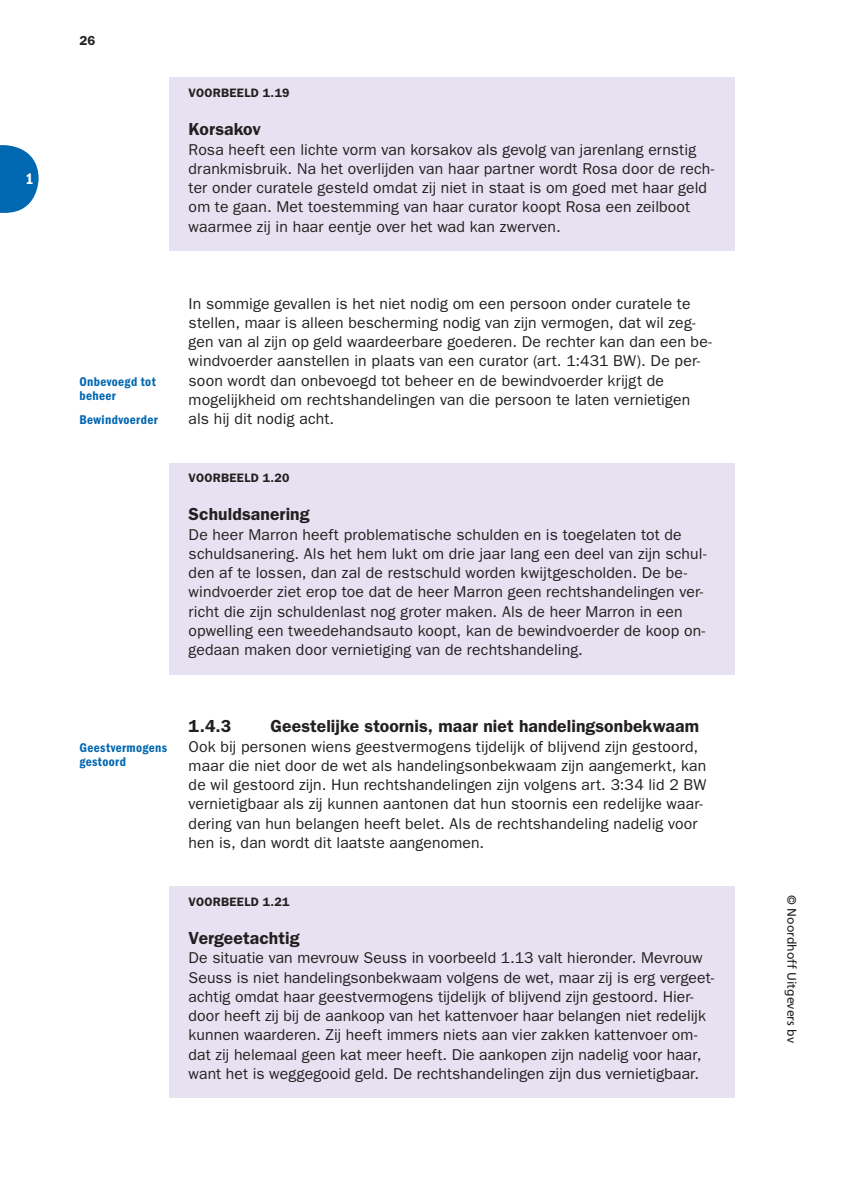
<style>
.page{position:relative;width:844px;height:1191px;background:#fff}
.page>*{position:absolute;margin:0;border:0;box-sizing:border-box;transform-origin:0 0}
.t1{font:600 17.5px "ITC Franklin Gothic Std";letter-spacing:.005em;color:#231f20}
.t2{font:15.75px/19.2px "ITC Franklin Gothic Std";letter-spacing:.005em;color:#231f20}
.t3{font:15.75px "ITC Franklin Gothic Std Dm Cd";color:#fff}
.t4{font:13.12px/14.3px "ITC Franklin Gothic Std Dm Cd";letter-spacing:.025em;color:#0067b1}
.t5{font:600 13.12px "ITC Franklin Gothic Std";color:#231f20}
.t6{font:600 12.25px "ITC Franklin Gothic Std";letter-spacing:.02em;color:#231f20}
.t7{font:12.25px "Frutiger LT Std";color:#231f20}
</style>
<div class="page">
<svg style="left:0;top:145px;width:39px;height:68px"></svg>
<div style="left:169px;top:77px;width:565px;height:174px;background:#e6e2f1"></div>
<div style="left:169px;top:462px;width:565px;height:212px;background:#e6e2f1"></div>
<div style="left:169px;top:886px;width:565px;height:212px;background:#e6e2f1"></div>
<p class="t3" style="left:26px;top:173px;width:10px">1</p>
<p class="t5" style="left:79px;top:35px;width:17px">26</p>
<p class="t6" style="left:189px;top:88px;width:102px">VOORBEELD 1.19</p>
<p class="t1" style="left:189px;top:123px;width:74px">Korsakov</p>
<p class="t2" style="left:189px;top:141px;width:527px">Rosa heeft een lichte vorm van korsakov als gevolg van jarenlang ernstig drankmisbruik. Na het overlijden van haar partner wordt Rosa door de rech&shy;ter onder curatele gesteld omdat zij niet in staat is om goed met haar geld om te gaan. Met toestemming van haar curator koopt Rosa een zeilboot waarmee zij in haar eentje over het wad kan zwerven.</p>
<p class="t4" style="left:79px;top:375px;width:78px">Onbevoegd tot beheer</p>
<p class="t4" style="left:79px;top:413px;width:80px">Bewindvoerder</p>
<p class="t2" style="left:189px;top:295px;width:525px">In sommige gevallen is het niet nodig om een persoon onder curatele te stellen, maar is alleen bescherming nodig van zijn vermogen, dat wil zeg&shy;gen van al zijn op geld waardeerbare goederen. De rechter kan dan een be&shy;windvoerder aanstellen in plaats van een curator (art. 1:431 BW). De per&shy;soon wordt dan onbevoegd tot beheer en de bewindvoerder krijgt de mogelijkheid om rechtshandelingen van die persoon te laten vernietigen als hij dit nodig acht.</p>
<p class="t6" style="left:189px;top:473px;width:102px">VOORBEELD 1.20</p>
<p class="t1" style="left:189px;top:508px;width:122px">Schuldsanering</p>
<p class="t2" style="left:189px;top:526px;width:519px">De heer Marron heeft problematische schulden en is toegelaten tot de schuldsanering. Als het hem lukt om drie jaar lang een deel van zijn schul&shy;den af te lossen, dan zal de restschuld worden kwijtgescholden. De be&shy;windvoerder ziet erop toe dat de heer Marron geen rechtshandelingen ver&shy;richt die zijn schuldenlast nog groter maken. Als de heer Marron in een opwelling een tweedehandsauto koopt, kan de bewindvoerder de koop on&shy;gedaan maken door vernietiging van de rechtshandeling.</p>
<p class="t4" style="left:79px;top:741px;width:89px">Geestvermogens gestoord</p>
<p class="t1" style="left:189px;top:719px;width:44px">1.4.3</p>
<p class="t1" style="left:270px;top:719px;width:430px">Geestelijke stoornis, maar niet handelingsonbekwaam</p>
<p class="t2" style="left:189px;top:737px;width:519px">Ook bij personen wiens geestvermogens tijdelijk of blijvend zijn gestoord, maar die niet door de wet als handelingsonbekwaam zijn aangemerkt, kan de wil gestoord zijn. Hun rechtshandelingen zijn volgens art. 3:34 lid 2 BW vernietigbaar als zij kunnen aantonen dat hun stoornis een redelijke waar&shy;dering van hun belangen heeft belet. Als de rechtshandeling nadelig voor hen is, dan wordt dit laatste aangenomen.</p>
<p class="t6" style="left:189px;top:896px;width:102px">VOORBEELD 1.21</p>
<p class="t1" style="left:189px;top:931px;width:113px">Vergeetachtig</p>
<p class="t2" style="left:189px;top:949px;width:527px">De situatie van mevrouw Seuss in voorbeeld 1.13 valt hieronder. Mevrouw Seuss is niet handelingsonbekwaam volgens de wet, maar zij is erg vergeet&shy;achtig omdat haar geestvermogens tijdelijk of blijvend zijn gestoord. Hier&shy;door heeft zij bij de aankoop van het kattenvoer haar belangen niet redelijk kunnen waarderen. Zij heeft immers niets aan vier zakken kattenvoer om&shy;dat zij helemaal geen kat meer heeft. Die aankopen zijn nadelig voor haar, want het is weggegooid geld. De rechtshandelingen zijn dus vernietigbaar.</p>
<p class="t7" style="left:797px;top:895px;width:149px;rotate:90deg">© Noordhoff Uitgevers bv</p>
</div>
